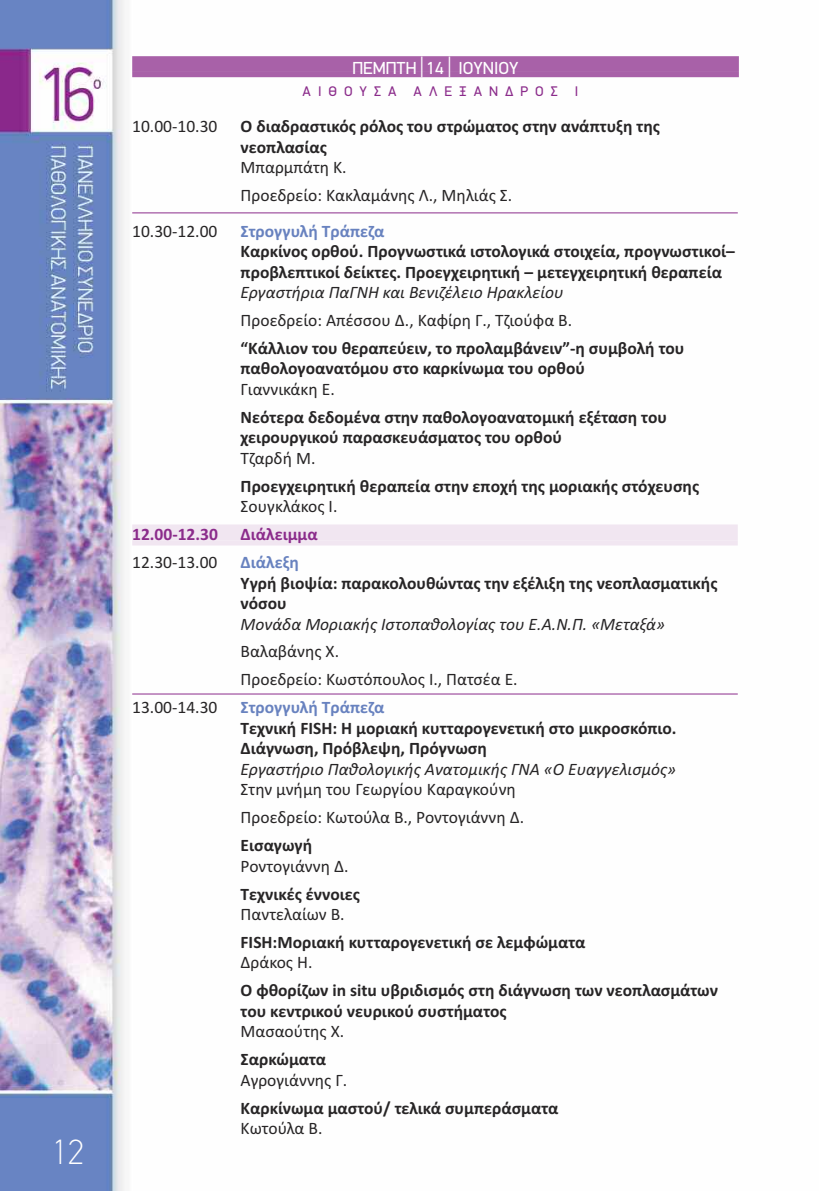
<style>
.page{position:relative;width:819px;height:1191px;background:#fff}
.page>*{position:absolute;margin:0;border:0;box-sizing:border-box;transform-origin:0 0}
.t1{font:100 35px "PF Din Text";color:#fff}
.t2{font:700 17.5px/20.5px "Calibri";color:#272526}
.t3{font:17.5px/28px "Calibri";color:#272526}
.t4{font:italic 17.5px "Calibri";color:#272526}
.t5{font:700 17.5px "Calibri";color:#6882bf}
.t6{font:700 17.5px "Calibri";color:#8b2c8b}
.t7{font:17.5px "PF Din Display";color:#fff}
.t8{font:14px "PF Din Display";letter-spacing:.5em;color:#8b2c8b}
.s1{font-size:21px}
</style>
<div class="page">
<img style="left:0;top:0;width:739px;height:1191px">
<hr style="left:132px;top:212px;width:605px;height:1px;background:#8b2c8b">
<div style="left:132px;top:524px;width:605px;height:16px;background:#f1e6f1"></div>
<div style="left:132px;top:540px;width:605px;height:5px;background:#f1e6f1"></div>
<hr style="left:132px;top:693px;width:605px;height:1px;background:#8b2c8b">
<div style="left:132px;top:56px;width:606px;height:16px;background:#a861a8"></div>
<div style="left:132px;top:72px;width:606px;height:5px;background:#a861a8"></div>
<h1 class="t1" style="left:53px;top:1131px;width:33px">12</h1>
<p class="t7" style="left:352px;top:57px;width:168px">ΠΕΜΠΤΗ <span class="s1">|</span> 14 <span class="s1">|</span> ΙΟΥΝΙΟΥ</p>
<p class="t8" style="left:302px;top:82px;width:277px">ΑΙΘΟΥΣΑ ΑΛΕΞΑΝΔΡΟΣ I</p>
<p class="t3" style="left:132px;top:112px;width:87px">10.00-10.30</p>
<p class="t2" style="left:240px;top:116px;width:421px">Ο διαδραστικός ρόλος του στρώματος στην ανάπτυξη της νεοπλασίας</p>
<p class="t3" style="left:240px;top:153px;width:273px">Μπαρμπάτη Κ.<br>Προεδρείο: Κακλαμάνης Λ., Μηλιάς Σ.</p>
<p class="t3" style="left:132px;top:217px;width:87px">10.30-12.00</p>
<p class="t5" style="left:240px;top:220px;width:145px">Στρογγυλή Τράπεζα</p>
<p class="t2" style="left:240px;top:241px;width:495px">Καρκίνος ορθού. Προγνωστικά ιστολογικά στοιχεία, προγνωστικοί– προβλεπτικοί δείκτες. Προεγχειρητική – μετεγχειρητική θεραπεία</p>
<p class="t4" style="left:240px;top:282px;width:324px">Εργαστήρια ΠαΓΝΗ και Βενιζέλειο Ηρακλείου</p>
<p class="t3" style="left:240px;top:306px;width:333px">Προεδρείο: Απέσσου Δ., Καφίρη Γ., Τζιούφα Β.</p>
<p class="t2" style="left:240px;top:338px;width:445px">“Κάλλιον του θεραπεύειν, το προλαμβάνειν”-η συμβολή του παθολογοανατόμου στο καρκίνωμα του ορθού</p>
<p class="t3" style="left:240px;top:375px;width:96px">Γιαννικάκη Ε.</p>
<p class="t2" style="left:240px;top:406px;width:428px">Νεότερα δεδομένα στην παθολογοανατομική εξέταση του χειρουργικού παρασκευάσματος του ορθού</p>
<p class="t3" style="left:240px;top:444px;width:76px">Τζαρδή Μ.</p>
<p class="t2" style="left:240px;top:475px;width:460px">Προεγχειρητική θεραπεία στην εποχή της μοριακής στόχευσης</p>
<p class="t3" style="left:240px;top:492px;width:98px">Σουγκλάκος Ι.</p>
<p class="t6" style="left:132px;top:524px;width:87px">12.00-12.30</p>
<p class="t6" style="left:240px;top:524px;width:79px">Διάλειμμα</p>
<p class="t3" style="left:132px;top:548px;width:87px">12.30-13.00</p>
<p class="t5" style="left:240px;top:552px;width:60px">Διάλεξη</p>
<p class="t2" style="left:240px;top:572px;width:478px">Υγρή βιοψία: παρακολουθώντας την εξέλιξη της νεοπλασματικής νόσου</p>
<p class="t4" style="left:240px;top:613px;width:426px">Μονάδα Μοριακής Ιστοπαθολογίας του Ε.Α.Ν.Π. «Μεταξά»</p>
<p class="t3" style="left:240px;top:637px;width:278px">Βαλαβάνης Χ.<br>Προεδρείο: Κωστόπουλος Ι., Πατσέα Ε.</p>
<p class="t3" style="left:132px;top:693px;width:87px">13.00-14.30</p>
<p class="t5" style="left:240px;top:697px;width:145px">Στρογγυλή Τράπεζα</p>
<p class="t2" style="left:240px;top:717px;width:437px">Τεχνική FISH: Η μοριακή κυτταρογενετική στο μικροσκόπιο.<br>Διάγνωση, Πρόβλεψη, Πρόγνωση</p>
<p class="t4" style="left:240px;top:758px;width:437px">Εργαστήριο Παθολογικής Ανατομικής ΓΝΑ «Ο Ευαγγελισμός»</p>
<p class="t3" style="left:240px;top:775px;width:285px">Στην μνήμη του Γεωργίου Καραγκούνη<br>Προεδρείο: Κωτούλα Β., Ροντογιάννη Δ.</p>
<p class="t2" style="left:240px;top:835px;width:73px">Εισαγωγή</p>
<p class="t3" style="left:240px;top:851px;width:109px">Ροντογιάννη Δ.</p>
<p class="t2" style="left:240px;top:883px;width:121px">Τεχνικές έννοιες</p>
<p class="t3" style="left:240px;top:900px;width:105px">Παντελαίων Β.</p>
<p class="t2" style="left:240px;top:931px;width:346px">FISH:Μοριακή κυτταρογενετική σε λεμφώματα</p>
<p class="t3" style="left:240px;top:948px;width:73px">Δράκος Η.</p>
<p class="t2" style="left:240px;top:980px;width:479px">Ο φθορίζων in situ υβριδισμός στη διάγνωση των νεοπλασμάτων του κεντρικού νευρικού συστήματος</p>
<p class="t3" style="left:240px;top:1017px;width:105px">Μασαούτης Χ.</p>
<p class="t2" style="left:240px;top:1049px;width:87px">Σαρκώματα</p>
<p class="t3" style="left:240px;top:1065px;width:108px">Αγρογιάννης Γ.</p>
<p class="t2" style="left:240px;top:1097px;width:319px">Καρκίνωμα μαστού/ τελικά συμπεράσματα</p>
<p class="t3" style="left:240px;top:1114px;width:83px">Κωτούλα Β.</p>
</div>
